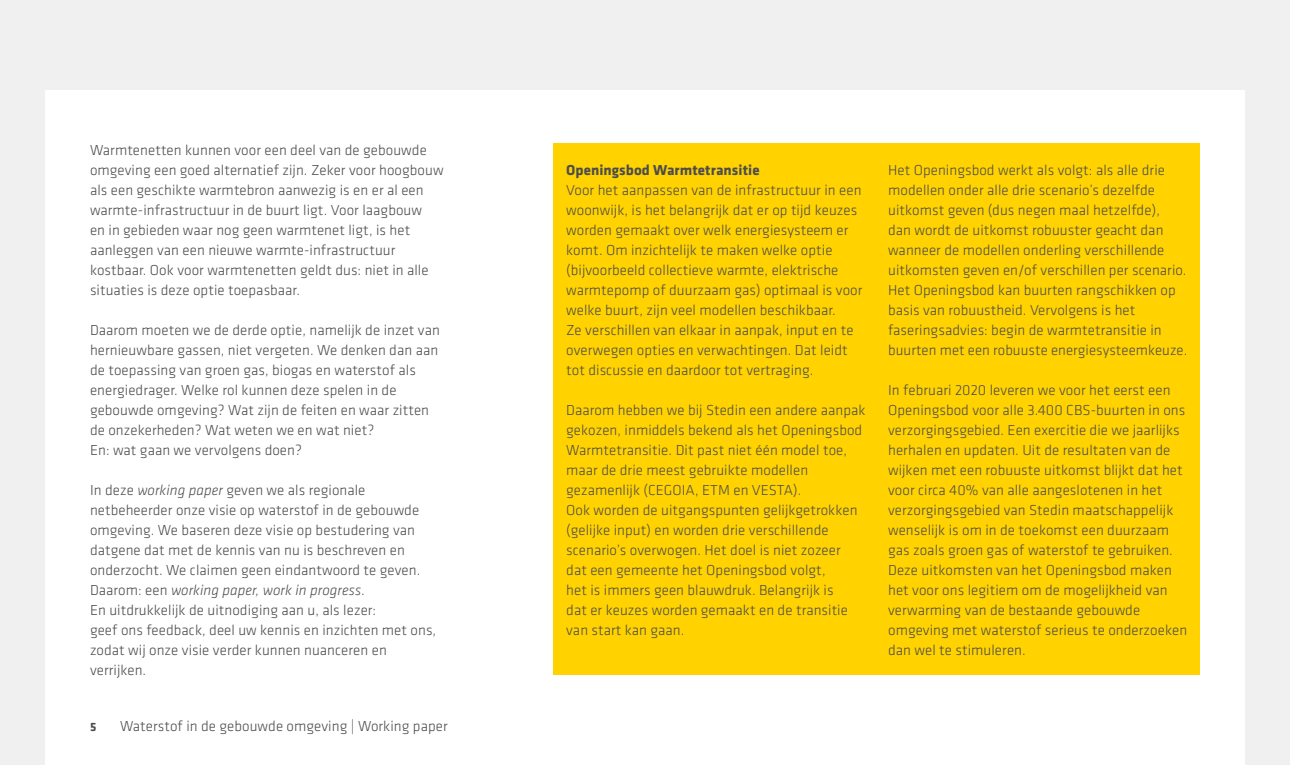
<style>
.page{position:relative;width:1290px;height:765px;background:#f0f0f0}
.page>*{position:absolute;margin:0;border:0;box-sizing:border-box;transform-origin:0 0}
.t1{font:300 15px/20px "Klavika";letter-spacing:.005em;color:#4c4c4c}
.t2{font:700 15px "Klavika";letter-spacing:.005em;color:#4c4c4c}
.t3{font:700 12.5px "Klavika";color:#4c4c4c}
.s1{font-style:italic}
</style>
<div class="page">
<div style="left:45px;top:90px;width:1200px;height:675px;background:#fff"></div>
<div style="left:554px;top:144px;width:646px;height:531px;background:#ffd200"></div>
<p class="t1" style="left:90px;top:140px;width:355px">Warmtenetten kunnen voor een deel van de gebouwde omgeving een goed alternatief zijn. Zeker voor hoogbouw als een geschikte warmtebron aanwezig is en er al een warmte-infrastructuur in de buurt ligt. Voor laagbouw<br>en in gebieden waar nog geen warmtenet ligt, is het aanleggen van een nieuwe warmte-infrastructuur kostbaar. Ook voor warmtenetten geldt dus: niet in alle situaties is deze optie toepasbaar.</p>
<p class="t1" style="left:90px;top:320px;width:351px">Daarom moeten we de derde optie, namelijk de inzet van hernieuwbare gassen, niet vergeten. We denken dan aan de toepassing van groen gas, biogas en waterstof als energiedrager. Welke rol kunnen deze spelen in de gebouwde omgeving? Wat zijn de feiten en waar zitten de onzekerheden? Wat weten we en wat niet?<br>En: wat gaan we vervolgens doen?</p>
<p class="t1" style="left:90px;top:480px;width:348px">In deze <span class="s1">working paper</span> geven we als regionale netbeheerder onze visie op waterstof in de gebouwde omgeving. We baseren deze visie op bestudering van datgene dat met de kennis van nu is beschreven en onderzocht. We claimen geen eindantwoord te geven.<br>Daarom: een <span class="s1">working paper, work in progress</span>.<br>En uitdrukkelijk de uitnodiging aan u, als lezer:<br>geef ons feedback, deel uw kennis en inzichten met ons, zodat wij onze visie verder kunnen nuanceren en verrijken.</p>
<p class="t3" style="left:90px;top:720px;width:8px">5</p>
<p class="t1" style="left:120px;top:717px;width:329px">Waterstof in de gebouwde omgeving | Working paper</p>
<p class="t2" style="left:566px;top:162px;width:195px">Openingsbod Warmtetransitie</p>
<p class="t1" style="left:566px;top:180px;width:298px">Voor het aanpassen van de infrastructuur in een woonwijk, is het belangrijk dat er op tijd keuzes worden gemaakt over welk energiesysteem er komt. Om inzichtelijk te maken welke optie (bijvoorbeeld collectieve warmte, elektrische warmtepomp of duurzaam gas) optimaal is voor welke buurt, zijn veel modellen beschikbaar.<br>Ze verschillen van elkaar in aanpak, input en te overwegen opties en verwachtingen. Dat leidt tot discussie en daardoor tot vertraging.</p>
<p class="t1" style="left:566px;top:400px;width:301px">Daarom hebben we bij Stedin een andere aanpak gekozen, inmiddels bekend als het Openingsbod Warmtetransitie. Dit past niet één model toe, maar de drie meest gebruikte modellen gezamenlijk (CEGOIA, ETM en VESTA).<br>Ook worden de uitgangspunten gelijkgetrokken (gelijke input) en worden drie verschillende scenario’s overwogen. Het doel is niet zozeer<br>dat een gemeente het Openingsbod volgt,<br>het is immers geen blauwdruk. Belangrijk is<br>dat er keuzes worden gemaakt en de transitie van start kan gaan.</p>
<p class="t1" style="left:888px;top:160px;width:301px">Het Openingsbod werkt als volgt: als alle drie modellen onder alle drie scenario’s dezelfde uitkomst geven (dus negen maal hetzelfde),<br>dan wordt de uitkomst robuuster geacht dan wanneer de modellen onderling verschillende uitkomsten geven en/of verschillen per scenario.<br>Het Openingsbod kan buurten rangschikken op basis van robuustheid. Vervolgens is het faseringsadvies: begin de warmtetransitie in buurten met een robuuste energiesysteemkeuze.</p>
<p class="t1" style="left:888px;top:380px;width:301px">In februari 2020 leveren we voor het eerst een Openingsbod voor alle 3.400 CBS-buurten in ons verzorgingsgebied. Een exercitie die we jaarlijks herhalen en updaten. Uit de resultaten van de wijken met een robuuste uitkomst blijkt dat het voor circa 40% van alle aangeslotenen in het verzorgingsgebied van Stedin maatschappelijk wenselijk is om in de toekomst een duurzaam gas zoals groen gas of waterstof te gebruiken.<br>Deze uitkomsten van het Openingsbod maken het voor ons legitiem om de mogelijkheid van verwarming van de bestaande gebouwde omgeving met waterstof serieus te onderzoeken dan wel te stimuleren.</p>
</div>
